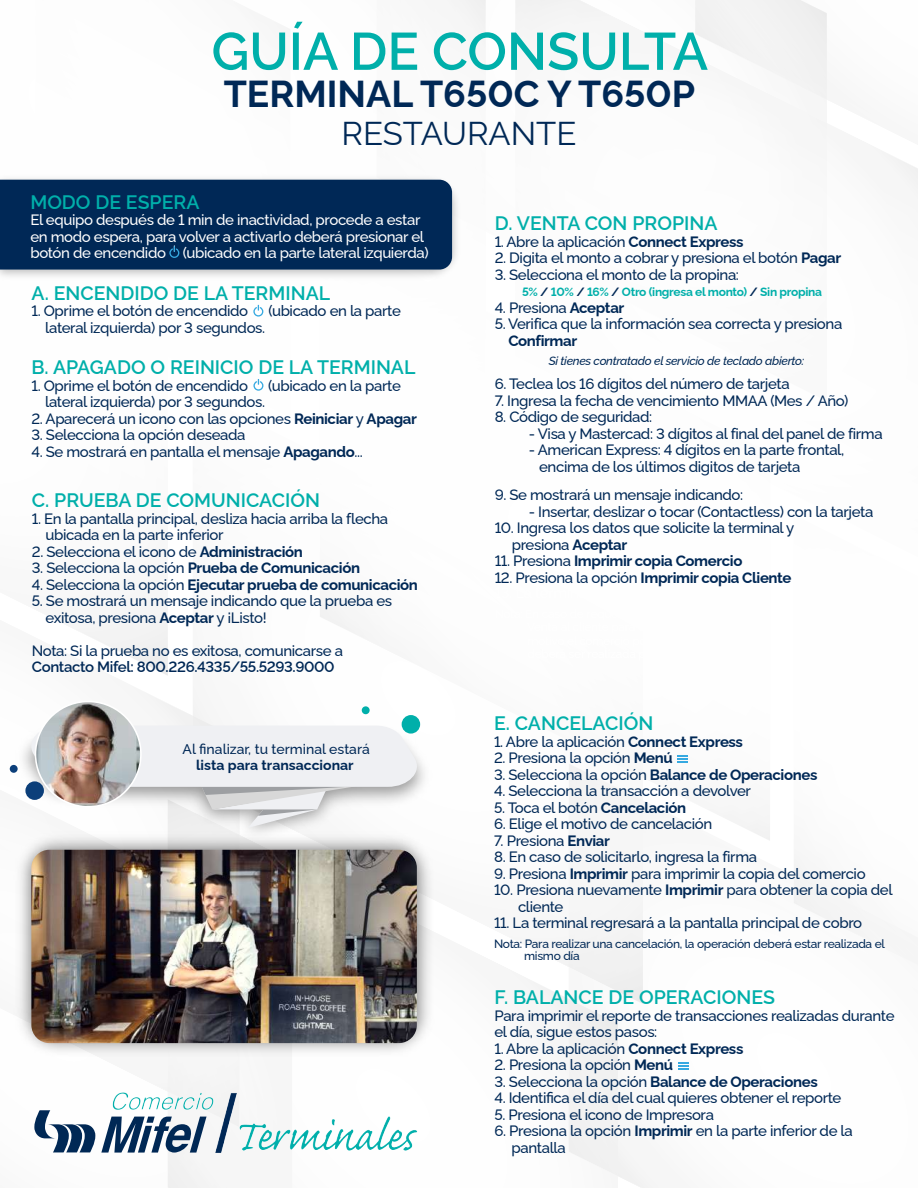
<style>
.page{position:relative;width:918px;height:1188px;background:#fff}
.page>*{position:absolute;margin:0;border:0;box-sizing:border-box;transform-origin:0 0}
.t1{font:600 52.5px "Raleway";color:#00afaa}
.t2{font:700 37.5px "Raleway";color:#002856}
.t3{font:33px "Raleway";color:#002856}
.t4{font:600 19.5px "Raleway";color:#00afaa}
.t5{font:500 15px/16.5px "Raleway";letter-spacing:-.025em;color:#002856}
.t6{font:500 15px/16.5px "Raleway";letter-spacing:-.025em;color:#fff}
.t7{font:700 15px "Raleway";letter-spacing:-.025em;color:#002856}
.t8{font:600 15px "Raleway";letter-spacing:-.025em;color:#002856}
.t9{font:500 14.1px "Raleway";color:#002856}
.t10{font:700 14.1px "Raleway";color:#002856}
.t11{font:500 12px/12px "Raleway";letter-spacing:-.025em;color:#002856}
.t12{font:italic 500 12px "Raleway";letter-spacing:-.025em;color:#002856}
.t13{font:700 12px "Raleway";letter-spacing:-.025em;color:#00afaa}
.s1{font-weight:700}
.s2{font-weight:500}
.s3{color:#002856}
</style>
<div class="page">
<img style="left:0;top:177px;width:458px;height:136px">
<svg style="left:25px;top:726px;width:398px;height:68px"></svg>
<div style="left:402px;top:715px;width:18px;height:19px;background:#00afaa;border-radius:50%"></div>
<div style="left:25px;top:781px;width:19px;height:19px;background:#0c3f7a;border-radius:50%"></div>
<div style="left:362px;top:706px;width:8px;height:8px;background:#00afaa;border-radius:50%"></div>
<div style="left:10px;top:765px;width:8px;height:8px;background:#0c3f7a;border-radius:50%"></div>
<img style="left:36px;top:702px;width:104px;height:104px;border-radius:51px">
<img style="left:0;top:794px;width:472px;height:291px">
<img style="left:31px;top:850px;width:386px;height:193px">
<img style="left:111px;top:1085px;width:307px;height:73px">
<svg style="left:34px;top:1110px;width:61px;height:42px"></svg>
<svg style="left:101px;top:1117px;width:106px;height:36px"></svg>
<svg style="left:253px;top:379px;width:10px;height:12px"></svg>
<svg style="left:253px;top:305px;width:10px;height:12px"></svg>
<div style="left:0;top:180px;width:452px;height:90px;background:#002856"></div>
<svg style="left:677px;top:755px;width:11px;height:8px"></svg>
<svg style="left:678px;top:1062px;width:11px;height:8px"></svg>
<h1 class="t1" style="left:212px;top:9px;width:498px">GUÍA DE CONSULTA</h1>
<h2 class="t2" style="left:224px;top:64px;width:473px">TERMINAL T650C Y T650P</h2>
<h3 class="t3" style="left:341px;top:107px;width:237px">RESTAURANTE</h3>
<h3 class="t4" style="left:30px;top:186px;width:171px">MODO DE ESPERA</h3>
<p class="t6" style="left:30px;top:210px;width:400px">El equipo después de 1 min de inactividad, procede a estar en modo espera, para volver a activarlo deberá presionar el botón de encendido (ubicado en la parte lateral izquierda)</p>
<h3 class="t4" style="left:32px;top:277px;width:300px">A. ENCENDIDO DE LA TERMINAL</h3>
<p class="t5" style="left:32px;top:301px;width:218px">1. Oprime el botón de encendido</p>
<p class="t5" style="left:268px;top:301px;width:134px">(ubicado en la parte</p>
<p class="t5" style="left:45px;top:318px;width:222px">lateral izquierda) por 3 segundos.</p>
<h3 class="t4" style="left:31px;top:352px;width:386px">B. APAGADO O REINICIO DE LA TERMINAL</h3>
<p class="t5" style="left:31px;top:376px;width:218px">1. Oprime el botón de encendido</p>
<p class="t5" style="left:268px;top:376px;width:134px">(ubicado en la parte</p>
<p class="t5" style="left:45px;top:392px;width:222px">lateral izquierda) por 3 segundos.</p>
<p class="t5" style="left:31px;top:409px;width:387px">2. Aparecerá un icono con las opciones <span class="s1">Reiniciar</span> y <span class="s1">Apagar</span></p>
<p class="t5" style="left:31px;top:425px;width:216px">3. Selecciona la opción deseada</p>
<p class="t5" style="left:31px;top:442px;width:333px">4. Se mostrará en pantalla el mensaje <span class="s1">Apagando</span>...</p>
<h3 class="t4" style="left:32px;top:485px;width:290px">C. PRUEBA DE COMUNICACIÓN</h3>
<p class="t5" style="left:46px;top:508px;width:344px;text-indent:-14px">1. En la pantalla principal, desliza hacia arriba la flecha ubicada en la parte inferior</p>
<p class="t5" style="left:32px;top:541px;width:273px">2. Selecciona el icono de <span class="s1">Administración</span></p>
<p class="t5" style="left:32px;top:558px;width:330px">3. Selecciona la opción <span class="s1">Prueba de Comunicación</span></p>
<p class="t7" style="left:32px;top:572px;width:388px"><span class="s2">4. Selecciona la opción</span> Ejecutar prueba de comunicación</p>
<p class="t5" style="left:46px;top:591px;width:348px;text-indent:-14px">5. Se mostrará un mensaje indicando que la prueba es exitosa, presiona <span class="s1">Aceptar</span> y ¡Listo!</p>
<p class="t5" style="left:32px;top:640px;width:313px">Nota: Si la prueba no es exitosa, comunicarse a</p>
<p class="t8" style="left:32px;top:655px;width:304px">Contacto Mifel: 800.226.4335/55.5293.9000</p>
<p class="t9" style="left:183px;top:738px;width:189px">Al finalizar, tu terminal estará</p>
<p class="t10" style="left:196px;top:753px;width:159px">lista para transaccionar</p>
<h3 class="t4" style="left:495px;top:208px;width:224px">D. VENTA CON PROPINA</h3>
<p class="t5" style="left:495px;top:232px;width:250px">1. Abre la aplicación <span class="s1">Connect Express</span></p>
<p class="t5" style="left:495px;top:248px;width:348px">2. Digita el monto a cobrar y presiona el botón <span class="s1">Pagar</span></p>
<p class="t5" style="left:495px;top:265px;width:246px">3. Selecciona el monto de la propina:</p>
<p class="t13" style="left:522px;top:283px;width:301px">5% <span class="s3">/</span> 10% <span class="s3">/</span> 16% <span class="s3">/</span> Otro (ingresa el monto) <span class="s3">/</span> Sin propina</p>
<p class="t5" style="left:495px;top:298px;width:131px">4. Presiona <span class="s1">Aceptar</span></p>
<p class="t5" style="left:495px;top:314px;width:349px">5. Verifica que la información sea correcta y presiona</p>
<p class="t7" style="left:508px;top:329px;width:70px">Confirmar</p>
<p class="t12" style="left:549px;top:352px;width:257px">Si tienes contratado el servicio de teclado abierto:</p>
<p class="t5" style="left:495px;top:374px;width:297px">6. Teclea los 16 dígitos del número de tarjeta</p>
<p class="t5" style="left:495px;top:391px;width:355px">7. Ingresa la fecha de vencimiento MMAA (Mes / Año)</p>
<p class="t5" style="left:495px;top:407px;width:159px">8. Código de seguridad:</p>
<p class="t5" style="left:529px;top:424px;width:355px">- Visa y Mastercad: 3 dígitos al final del panel de firma</p>
<p class="t5" style="left:539px;top:440px;width:307px;text-indent:-10px">- American Express: 4 dígitos en la parte frontal, encima de los últimos digitos de tarjeta</p>
<p class="t5" style="left:495px;top:485px;width:250px">9. Se mostrará un mensaje indicando:</p>
<p class="t5" style="left:529px;top:502px;width:346px">- Insertar, deslizar o tocar (Contactless) con la tarjeta</p>
<p class="t5" style="left:512px;top:518px;width:284px;text-indent:-17px">10. Ingresa los datos que solicite la terminal y presiona <span class="s1">Aceptar</span></p>
<p class="t7" style="left:495px;top:549px;width:249px"><span class="s2">11. Presiona</span> Imprimir copia Comercio</p>
<p class="t7" style="left:495px;top:566px;width:298px"><span class="s2">12. Presiona la opción</span> Imprimir copia Cliente</p>
<h3 class="t4" style="left:494px;top:708px;width:161px">E. CANCELACIÓN</h3>
<p class="t5" style="left:494px;top:732px;width:250px">1. Abre la aplicación <span class="s1">Connect Express</span></p>
<p class="t5" style="left:494px;top:748px;width:180px">2. Presiona la opción <span class="s1">Menú</span></p>
<p class="t5" style="left:494px;top:765px;width:325px">3. Selecciona la opción <span class="s1">Balance de Operaciones</span></p>
<p class="t5" style="left:494px;top:781px;width:258px">4. Selecciona la transacción a devolver</p>
<p class="t5" style="left:494px;top:798px;width:194px">5. Toca el botón <span class="s1">Cancelación</span></p>
<p class="t5" style="left:494px;top:814px;width:220px">6. Elige el motivo de cancelación</p>
<p class="t5" style="left:494px;top:831px;width:117px">7. Presiona <span class="s1">Enviar</span></p>
<p class="t5" style="left:494px;top:847px;width:265px">8. En caso de solicitarlo, ingresa la firma</p>
<p class="t5" style="left:494px;top:864px;width:373px">9. Presiona <span class="s1">Imprimir</span> para imprimir la copia del comercio</p>
<p class="t5" style="left:518px;top:880px;width:376px;text-indent:-24px">10. Presiona nuevamente <span class="s1">Imprimir</span> para obtener la copia del cliente</p>
<p class="t5" style="left:494px;top:913px;width:370px">11. La terminal regresará a la pantalla principal de cobro</p>
<p class="t11" style="left:524px;top:936px;width:362px;text-indent:-30px">Nota: Para realizar una cancelación, la operación deberá estar realizada el mismo día</p>
<h3 class="t4" style="left:494px;top:982px;width:282px">F. BALANCE DE OPERACIONES</h3>
<p class="t5" style="left:494px;top:1006px;width:402px">Para imprimir el reporte de transacciones realizadas durante el día, sigue estos pasos:</p>
<p class="t5" style="left:494px;top:1039px;width:250px">1. Abre la aplicación <span class="s1">Connect Express</span></p>
<p class="t5" style="left:494px;top:1055px;width:180px">2. Presiona la opción <span class="s1">Menú</span></p>
<p class="t5" style="left:494px;top:1072px;width:325px">3. Selecciona la opción <span class="s1">Balance de Operaciones</span></p>
<p class="t5" style="left:494px;top:1088px;width:349px">4. Identifica el día del cual quieres obtener el reporte</p>
<p class="t5" style="left:494px;top:1105px;width:221px">5. Presiona el icono de Impresora</p>
<p class="t5" style="left:512px;top:1121px;width:343px;text-indent:-17px">6. Presiona la opción <span class="s1">Imprimir</span> en la parte inferior de la pantalla</p>
</div>
